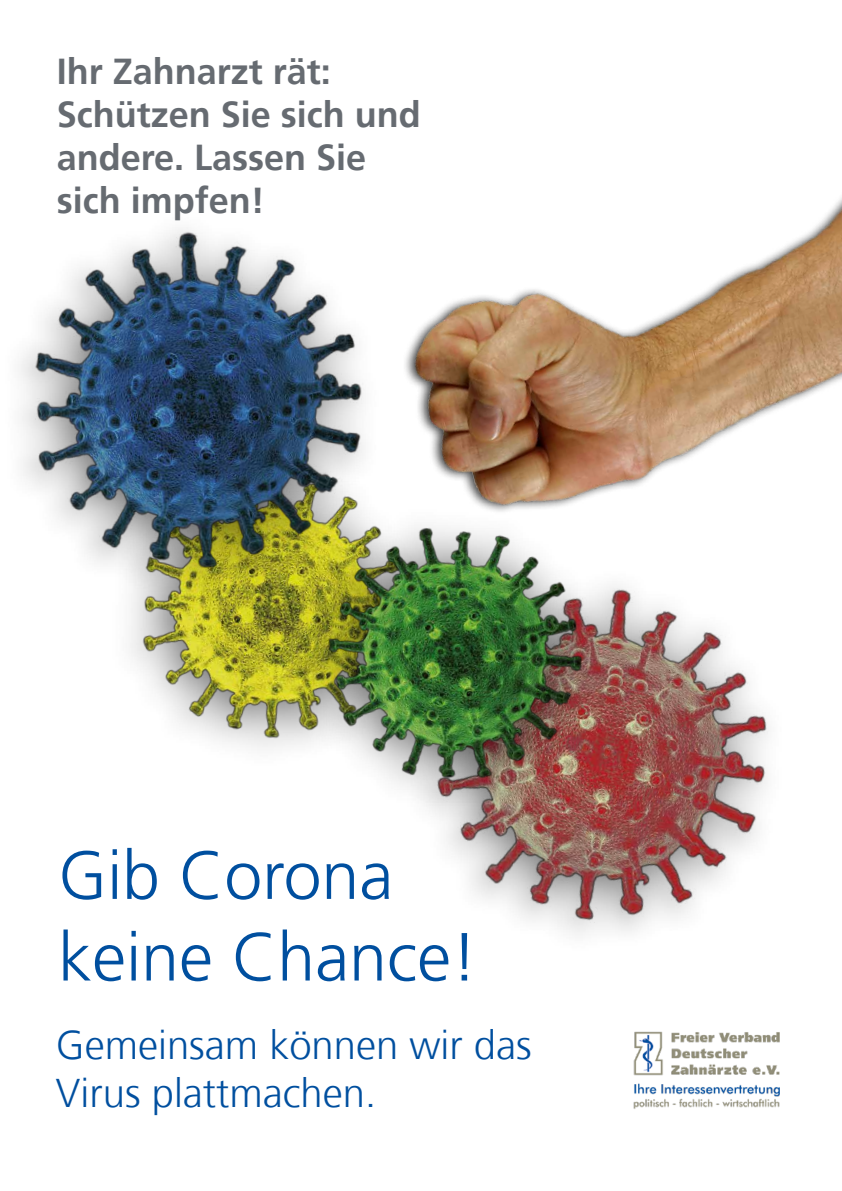
<style>
.page{position:relative;width:842px;height:1191px;background:#fff}
.page>*{position:absolute;margin:0;border:0;box-sizing:border-box;transform-origin:0 0}
.t1{font:300 68px/81.6px "Frutiger";color:#004f9f}
.t2{font:300 40px/48px "Frutiger";color:#004f9f}
.t3{font:700 36px/43.2px "Frutiger";color:#666b71}
</style>
<div class="page">
<img style="left:716px;top:245px;width:126px;height:143px">
<img style="left:20px;top:228px;width:280px;height:326px">
<img style="left:89px;top:284px;width:735px;height:651px">
<img style="left:633px;top:1031px;width:147px;height:78px">
<p class="t3" style="left:57px;top:50px;width:366px">Ihr Zahnarzt rät:<br>Schützen Sie sich und andere. Lassen Sie sich impfen!</p>
<h1 class="t1" style="left:58px;top:835px;width:421px">Gib Corona keine Chance!</h1>
<p class="t2" style="left:56px;top:1022px;width:477px">Gemeinsam können wir das<br>Virus plattmachen.</p>
</div>
